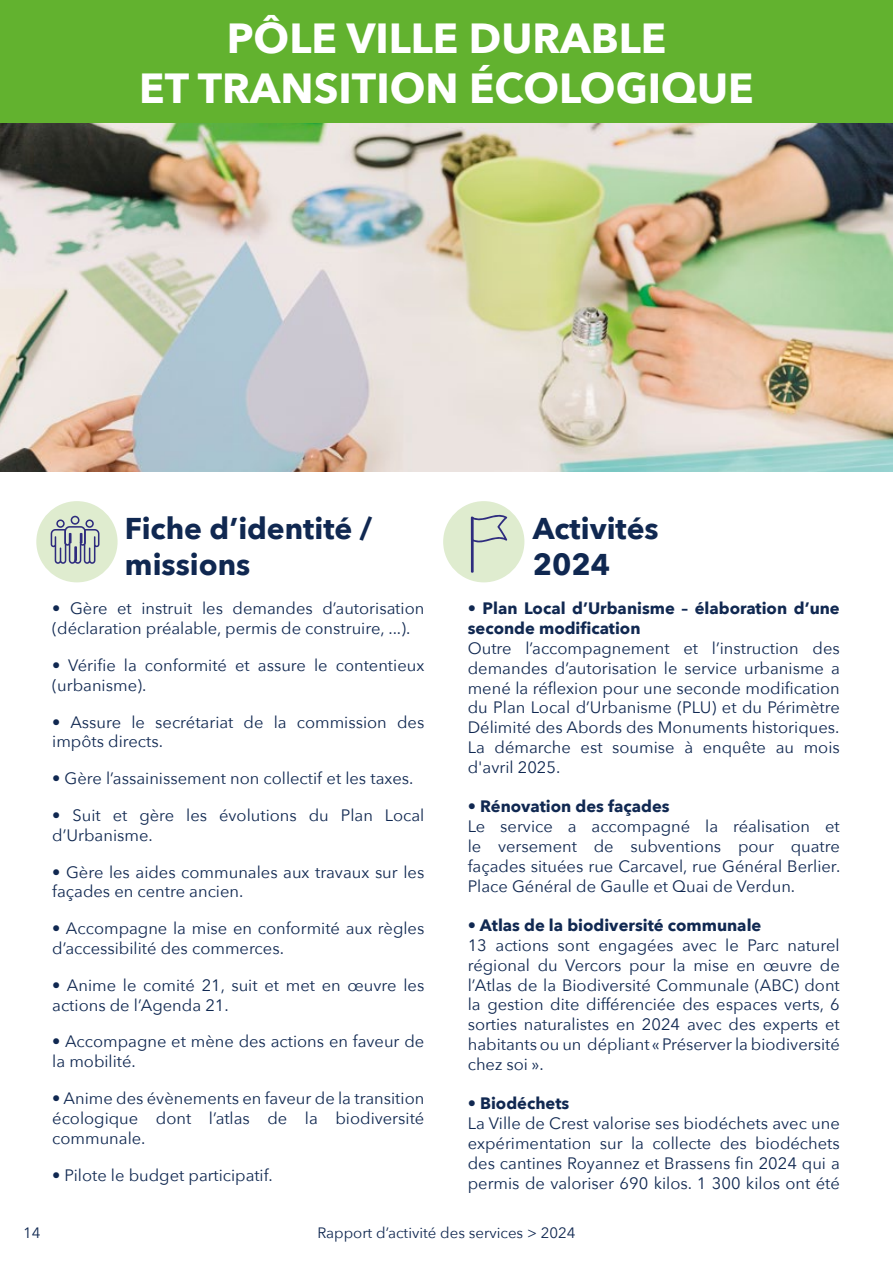
<style>
.page{position:relative;width:893px;height:1263px;background:#fff}
.page>*{position:absolute;margin:0;border:0;box-sizing:border-box;transform-origin:0 0}
.t1{font:700 42px/50.4px "Avenir Next";color:#fff;text-align:center}
.t2{font:700 30px/36px "Avenir Next";color:#102851}
.t3{font:16.5px/19.8px "Avenir Next";color:#102851}
.t4{font:700 16.5px/19.8px "Avenir Next";color:#102851}
.t5{font:15px "Avenir Next";color:#102851}
</style>
<div class="page">
<div style="left:36px;top:501px;width:82px;height:81px;background:#dfeccf;border-radius:50%"></div>
<img style="left:0;top:123px;width:893px;height:348px">
<div style="left:0;top:0;width:893px;height:123px;background:#62b22f"></div>
<svg style="left:51px;top:516px;width:48px;height:48px"></svg>
<div style="left:443px;top:501px;width:81px;height:81px;background:#dfeccf;border-radius:50%"></div>
<svg style="left:471px;top:514px;width:36px;height:28px"></svg>
<hr style="left:471px;top:517px;width:3px;height:56px;background:#2e2c7e">
<h1 class="t1" style="left:139px;top:12px;width:616px">PÔLE VILLE DURABLE<br>ET TRANSITION ÉCOLOGIQUE</h1>
<h2 class="t2" style="left:125px;top:510px;width:249px">Fiche d’identité / missions</h2>
<p class="t3" style="left:52px;top:598px;width:374px">• Gère et instruit les demandes d’autorisation (déclaration préalable, permis de construire, ...).</p>
<p class="t3" style="left:52px;top:655px;width:374px">• Vérifie la conformité et assure le contentieux (urbanisme).</p>
<p class="t3" style="left:52px;top:711px;width:374px">• Assure le secrétariat de la commission des impôts directs.</p>
<p class="t3" style="left:52px;top:768px;width:363px">• Gère l’assainissement non collectif et les taxes.</p>
<p class="t3" style="left:52px;top:805px;width:374px">• Suit et gère les évolutions du Plan Local d’Urbanisme.</p>
<p class="t3" style="left:52px;top:861px;width:374px">• Gère les aides communales aux travaux sur les façades en centre ancien.</p>
<p class="t3" style="left:52px;top:918px;width:374px">• Accompagne la mise en conformité aux règles d’accessibilité des commerces.</p>
<p class="t3" style="left:52px;top:974px;width:374px">• Anime le comité 21, suit et met en œuvre les actions de l’Agenda 21.</p>
<p class="t3" style="left:52px;top:1031px;width:374px">• Accompagne et mène des actions en faveur de la mobilité.</p>
<p class="t3" style="left:52px;top:1088px;width:374px;text-align:justify">• Anime des évènements en faveur de la transition écologique dont l’atlas de la biodiversité communale.</p>
<p class="t3" style="left:52px;top:1164px;width:222px">• Pilote le budget participatif.</p>
<h2 class="t2" style="left:533px;top:510px;width:128px">Activités<br>2024</h2>
<p class="t4" style="left:468px;top:598px;width:374px">• Plan Local d’Urbanisme – élaboration d’une seconde modification</p>
<p class="t3" style="left:468px;top:637px;width:374px;text-align:justify">Outre l’accompagnement et l’instruction des demandes d’autorisation le service urbanisme a mené la réflexion pour une seconde modification du Plan Local d’Urbanisme (PLU) et du Périmètre Délimité des Abords des Monuments historiques.<br>La démarche est soumise à enquête au mois d'avril 2025.</p>
<p class="t4" style="left:468px;top:796px;width:203px">• Rénovation des façades</p>
<p class="t3" style="left:468px;top:816px;width:374px;text-align:justify">Le service a accompagné la réalisation et le versement de subventions pour quatre façades situées rue Carcavel, rue Général Berlier.<br>Place Général de Gaulle et Quai de Verdun.</p>
<p class="t4" style="left:468px;top:915px;width:295px">• Atlas de la biodiversité communale</p>
<p class="t3" style="left:468px;top:934px;width:374px;text-align:justify">13 actions sont engagées avec le Parc naturel régional du Vercors pour la mise en œuvre de l’Atlas de la Biodiversité Communale (ABC) dont la gestion dite différenciée des espaces verts, 6 sorties naturalistes en 2024 avec des experts et habitants ou un dépliant « Préserver la biodiversité chez soi ».</p>
<p class="t4" style="left:468px;top:1093px;width:103px">• Biodéchets</p>
<p class="t3" style="left:468px;top:1113px;width:374px;text-align:justify">La Ville de Crest valorise ses biodéchets avec une expérimentation sur la collecte des biodéchets des cantines Royannez et Brassens fin 2024 qui a permis de valoriser 690 kilos. 1 300 kilos ont été</p>
<p class="t5" style="left:23px;top:1220px;width:19px">14</p>
<p class="t5" style="left:317px;top:1220px;width:260px">Rapport d’activité des services &gt; 2024</p>
</div>
